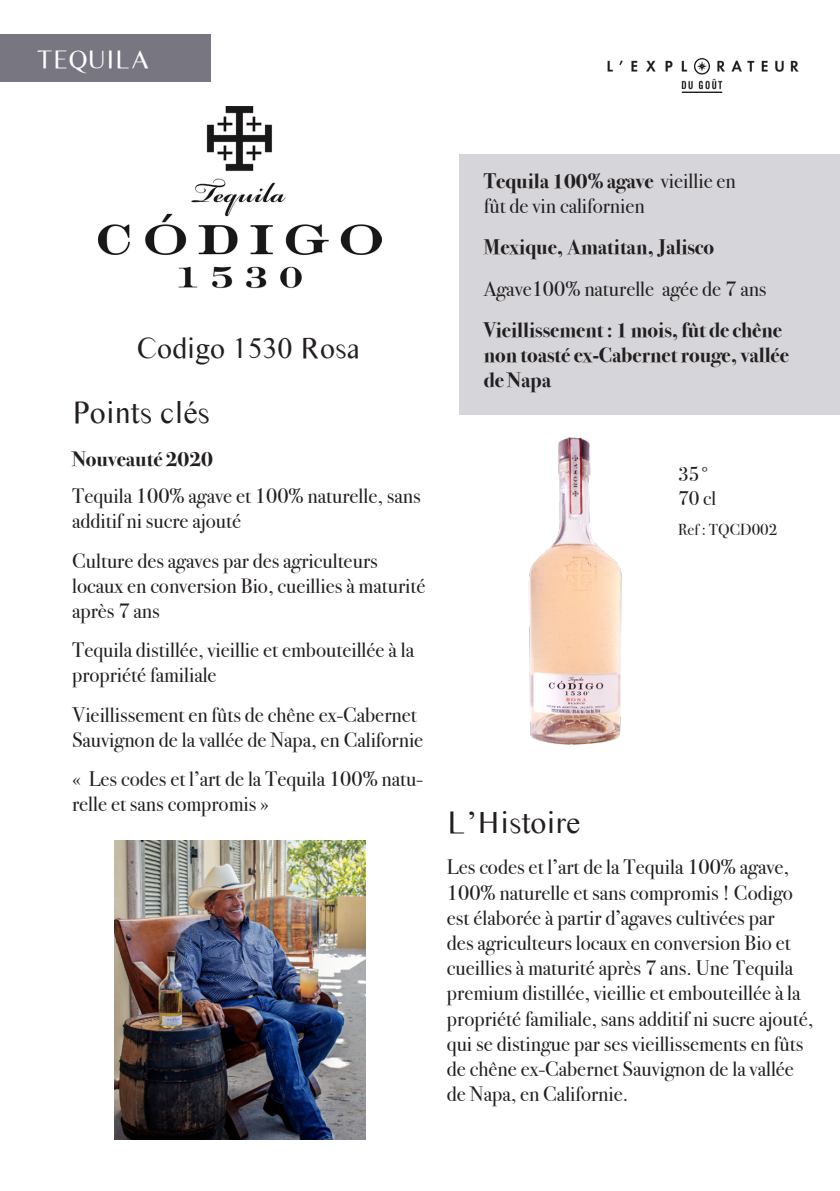
<style>
.page{position:relative;width:840px;height:1191px;background:#fff}
.page>*{position:absolute;margin:0;border:0;box-sizing:border-box;transform-origin:0 0}
.t1{font:32px "Times Sans Serif";color:#231f20}
.t2{font:30px "Times Sans Serif";color:#231f20}
.t3{font:26px "Times Sans Serif";color:#fff}
.t4{font:21px/25.2px "Bodoni Svty Two ITCTT";color:#231f20}
.t5{font:700 21px/25.2px "Bodoni Svty Two ITCTT";color:#231f20}
.t6{font:20px "Bodoni Svty Two ITCTT";color:#231f20}
.t7{font:16px "Bodoni Svty Two ITCTT";color:#231f20}
.s1{font-weight:400}
</style>
<div class="page">
<div style="left:459px;top:154px;width:380px;height:261px;background:#d6d5d9"></div>
<img style="left:607px;top:58px;width:191px;height:34px">
<div style="left:0;top:34px;width:210px;height:48px;background:#777681"></div>
<img style="left:529px;top:437px;width:93px;height:308px">
<img style="left:99px;top:106px;width:282px;height:183px">
<img style="left:114px;top:840px;width:251px;height:300px">
<p class="t3" style="left:37px;top:41px;width:114px">TEQUILA</p>
<p class="t2" style="left:137px;top:328px;width:224px">Codigo 1530 Rosa</p>
<p class="t1" style="left:72px;top:390px;width:139px">Points clés</p>
<p class="t5" style="left:72px;top:444px;width:142px">Nouveauté 2020</p>
<p class="t4" style="left:72px;top:481px;width:350px">Tequila 100% agave et 100% naturelle, sans additif ni sucre ajouté</p>
<p class="t4" style="left:72px;top:545px;width:354px">Culture des agaves par des agriculteurs locaux en conversion Bio, cueillies à maturité après 7 ans</p>
<p class="t4" style="left:72px;top:635px;width:343px">Tequila distillée, vieillie et embouteillée à la propriété familiale</p>
<p class="t4" style="left:72px;top:699px;width:352px">Vieillissement en fûts de chêne ex-Cabernet<br>Sauvignon de la vallée de Napa, en Californie</p>
<p class="t4" style="left:72px;top:764px;width:352px">« Les codes et l’art de la Tequila 100% natu&shy;relle et sans compromis »</p>
<p class="t5" style="left:483px;top:167px;width:253px">Tequila 100% agave <span class="s1">vieillie en</span></p>
<p class="t4" style="left:483px;top:191px;width:162px">fût de vin californien</p>
<p class="t5" style="left:483px;top:233px;width:232px">Mexique, Amatitan, Jalisco</p>
<p class="t4" style="left:483px;top:274px;width:284px">Agave100% naturelle agée de 7 ans</p>
<p class="t5" style="left:483px;top:315px;width:306px">Vieillissement : 1 mois, fût de chêne non toasté ex-Cabernet rouge, vallée de Napa</p>
<p class="t6" style="left:677px;top:458px;width:33px">35°</p>
<p class="t6" style="left:677px;top:482px;width:39px">70 cl</p>
<p class="t7" style="left:677px;top:517px;width:101px">Ref : TQCD002</p>
<p class="t1" style="left:446px;top:801px;width:135px">L’Histoire</p>
<p class="t4" style="left:446px;top:852px;width:367px">Les codes et l’art de la Tequila 100% agave, 100% naturelle et sans compromis ! Codigo est élaborée à partir d’agaves cultivées par<br>des agriculteurs locaux en conversion Bio et cueillies à maturité après 7 ans. Une Tequila premium distillée, vieillie et embouteillée à la propriété familiale, sans additif ni sucre ajouté, qui se distingue par ses vieillissements en fûts de chêne ex-Cabernet Sauvignon de la vallée de Napa, en Californie.</p>
</div>
